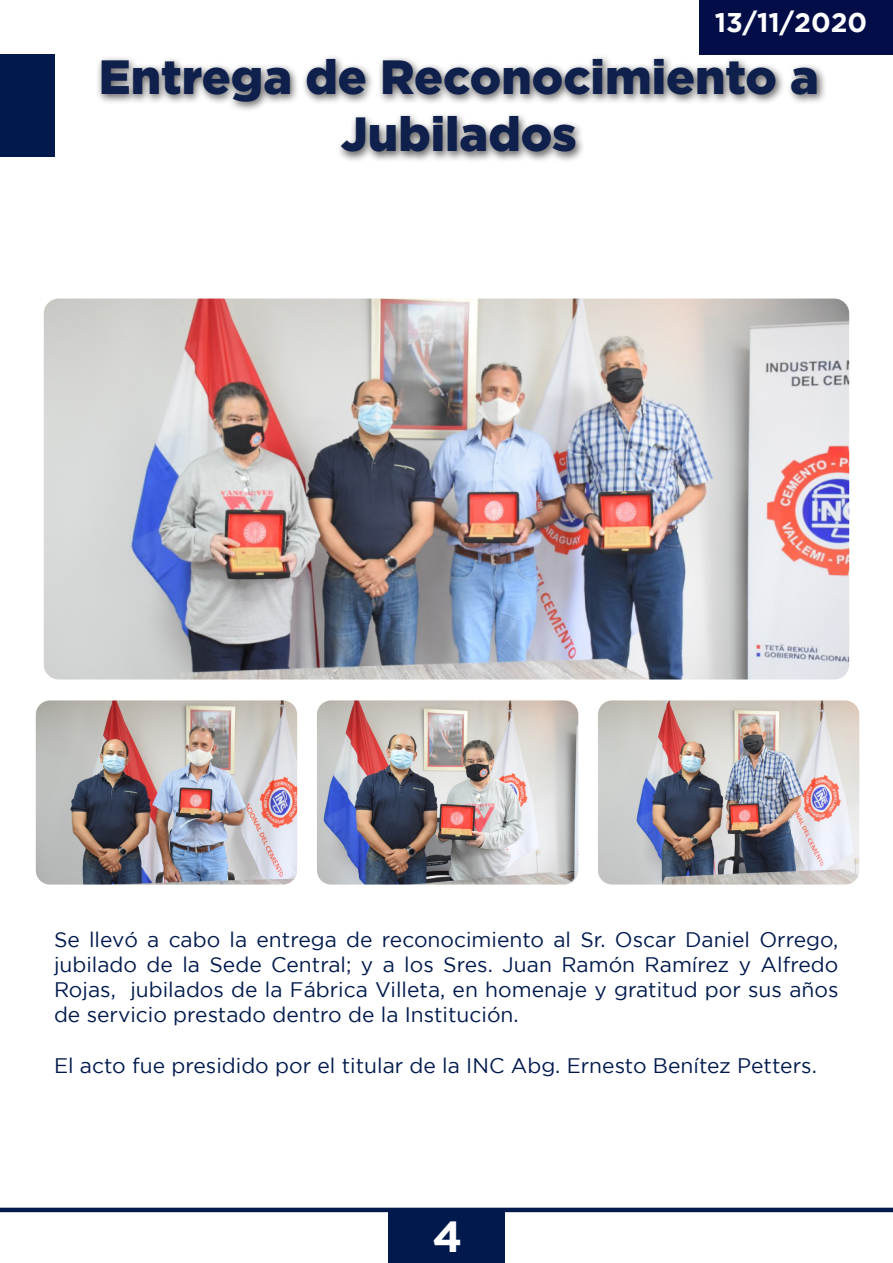
<style>
.page{position:relative;width:893px;height:1263px;background:#fff}
.page>*{position:absolute;margin:0;border:0;box-sizing:border-box;transform-origin:0 0}
.t1{font:900 48px "Gotham";color:#0e204b}
.t2{font:700 43.5px "Gotham";color:#fff}
.t3{font:700 27px "Gotham";color:#fff}
.sin_seprar{font:21px/25.2px "Gotham";color:#001a4d;text-align:justify}
</style>
<div class="page">
<div style="left:0;top:54px;width:54px;height:102px;background:#001a4d"></div>
<hr style="left:0;top:1208px;width:893px;height:4px;background:#001a4d">
<div style="left:388px;top:1212px;width:117px;height:51px;background:#001a4d"></div>
<div style="left:699px;top:0;width:194px;height:54px;background:#030e49"></div>
<div style="left:96px;top:54px;width:731px;height:109px;background:#231f20;opacity:.75"></div>
<img style="left:37px;top:702px;width:259px;height:181px">
<div style="left:28px;top:693px;width:277px;height:199px;border:8px solid #fff;border-radius:18px"></div>
<img style="left:318px;top:702px;width:259px;height:181px">
<div style="left:309px;top:693px;width:277px;height:199px;border:8px solid #fff;border-radius:18px"></div>
<img style="left:599px;top:702px;width:259px;height:181px">
<div style="left:590px;top:693px;width:277px;height:199px;border:8px solid #fff;border-radius:18px"></div>
<img style="left:45px;top:300px;width:803px;height:378px">
<div style="left:38px;top:293px;width:817px;height:392px;border:6px solid #fff;border-radius:18px"></div>
<p class="t3" style="left:715px;top:7px;width:154px">13/11/2020</p>
<p class="t1" style="left:99px;top:49px;width:722px">Entrega de Reconocimiento a</p>
<p class="t1" style="left:341px;top:106px;width:238px">Jubilados</p>
<p class="sin_seprar" style="left:54px;top:926px;width:786px">Se llevó a cabo la entrega de reconocimiento al Sr. Oscar Daniel Orrego, jubilado de la Sede Central; y a los Sres. Juan Ramón Ramírez y Alfredo Rojas, jubilados de la Fábrica Villeta, en homenaje y gratitud por sus años de servicio prestado dentro de la Institución.</p>
<p class="sin_seprar" style="left:54px;top:1052px;width:764px">El acto fue presidido por el titular de la INC Abg. Ernesto Benítez Petters.</p>
<h2 class="t2" style="left:433px;top:1212px;width:31px">4</h2>
</div>
